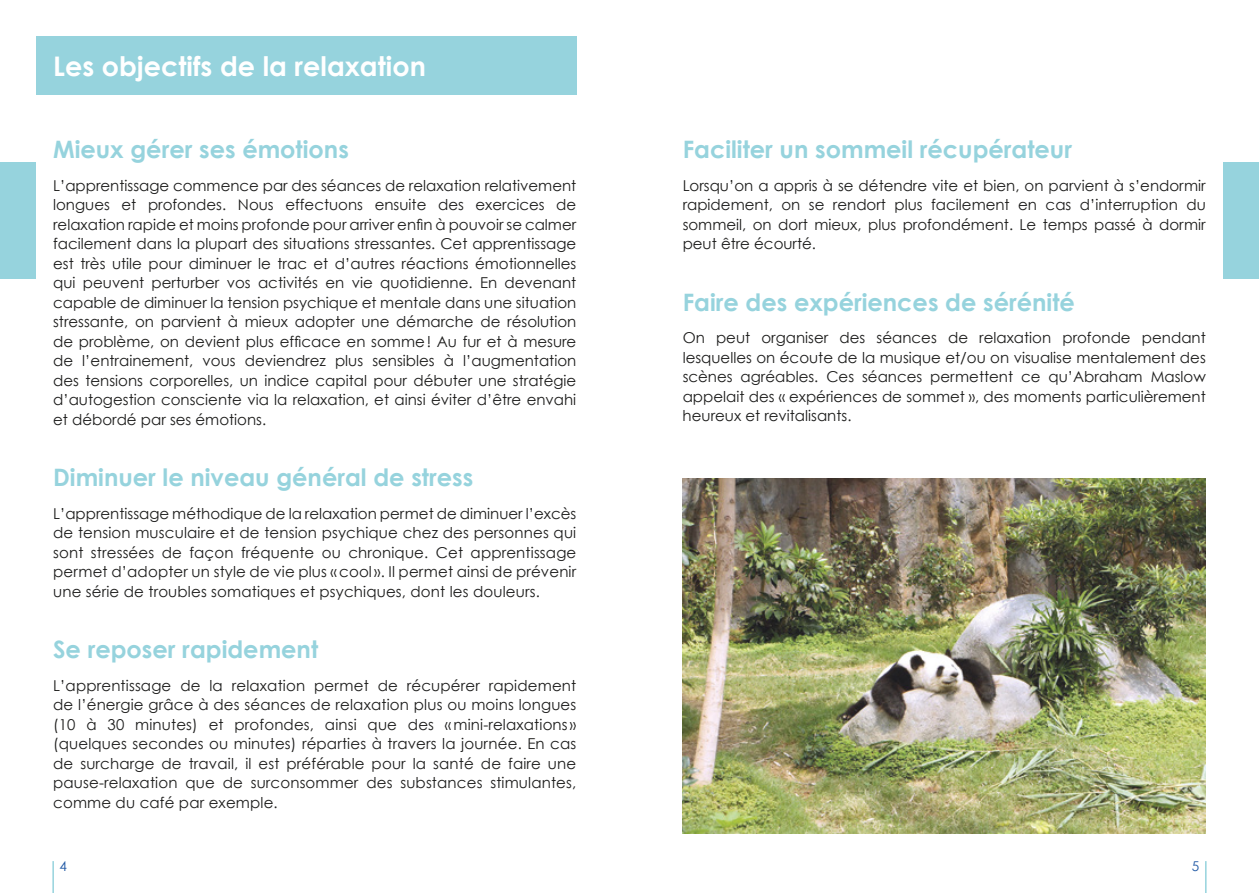
<style>
.page{position:relative;width:1259px;height:893px;background:#fff}
.page>*{position:absolute;margin:0;border:0;box-sizing:border-box;transform-origin:0 0}
.t1{font:700 27px "Century Gothic";color:#fff}
.t2{font:700 24px "Century Gothic";color:#96d3dd}
.t3{font:15px/19.5px "Century Gothic";color:#1c1c1b;text-align:justify}
.t4{font:13.5px "Century Gothic";color:#2159a5}
</style>
<div class="page">
<div style="left:0;top:162px;width:36px;height:117px;background:#96d3dd"></div>
<div style="left:1222px;top:162px;width:37px;height:117px;background:#96d3dd"></div>
<hr style="left:52px;top:861px;width:2px;height:32px;background:#96d3dd">
<hr style="left:1205px;top:861px;width:1px;height:32px;background:#96d3dd">
<div style="left:36px;top:36px;width:540px;height:59px;background:#96d3dd"></div>
<img style="left:682px;top:478px;width:523px;height:355px">
<h1 class="t1" style="left:53px;top:49px;width:374px">Les objectifs de la relaxation</h1>
<h2 class="t2" style="left:53px;top:135px;width:297px">Mieux gérer ses émotions</h2>
<p class="t3" style="left:53px;top:175px;width:525px">L’apprentissage commence par des séances de relaxation relativement longues et profondes. Nous effectuons ensuite des exercices de relaxation rapide et moins profonde pour arriver enfin à pouvoir se calmer facilement dans la plupart des situations stressantes. Cet apprentissage est très utile pour diminuer le trac et d’autres réactions émotionnelles qui peuvent perturber vos activités en vie quotidienne. En devenant capable de diminuer la tension psychique et mentale dans une situation stressante, on parvient à mieux adopter une démarche de résolution de problème, on devient plus efficace en somme! Au fur et à mesure de l’entrainement, vous deviendrez plus sensibles à l’augmentation des tensions corporelles, un indice capital pour débuter une stratégie d’autogestion consciente via la relaxation, et ainsi éviter d’être envahi et débordé par ses émotions.</p>
<h2 class="t2" style="left:53px;top:463px;width:422px">Diminuer le niveau général de stress</h2>
<p class="t3" style="left:53px;top:503px;width:525px">L’apprentissage méthodique de la relaxation permet de diminuer l’excès de tension musculaire et de tension psychique chez des personnes qui sont stressées de façon fréquente ou chronique. Cet apprentissage permet d’adopter un style de vie plus «cool ». Il permet ainsi de prévenir une série de troubles somatiques et psychiques, dont les douleurs.</p>
<h2 class="t2" style="left:53px;top:635px;width:266px">Se reposer rapidement</h2>
<p class="t3" style="left:53px;top:675px;width:525px">L’apprentissage de la relaxation permet de récupérer rapidement de l’énergie grâce à des séances de relaxation plus ou moins longues (10 à 30 minutes) et profondes, ainsi que des «mini-relaxations » (quelques secondes ou minutes) réparties à travers la journée. En cas de surcharge de travail, il est préférable pour la santé de faire une pause-relaxation que de surconsommer des substances stimulantes, comme du café par exemple.</p>
<h2 class="t2" style="left:682px;top:135px;width:391px">Faciliter un sommeil récupérateur</h2>
<p class="t3" style="left:682px;top:175px;width:524px">Lorsqu’on a appris à se détendre vite et bien, on parvient à s’endormir rapidement, on se rendort plus facilement en cas d’interruption du sommeil, on dort mieux, plus profondément. Le temps passé à dormir peut être écourté.</p>
<h2 class="t2" style="left:682px;top:287px;width:394px">Faire des expériences de sérénité</h2>
<p class="t3" style="left:682px;top:328px;width:525px">On peut organiser des séances de relaxation profonde pendant lesquelles on écoute de la musique et/ou on visualise mentalement des scènes agréables. Ces séances permettent ce qu’Abraham Maslow appelait des « expériences de sommet », des moments particulièrement heureux et revitalisants.</p>
<p class="t4" style="left:60px;top:858px;width:9px">4</p>
<p class="t4" style="left:1192px;top:858px;width:9px">5</p>
</div>
